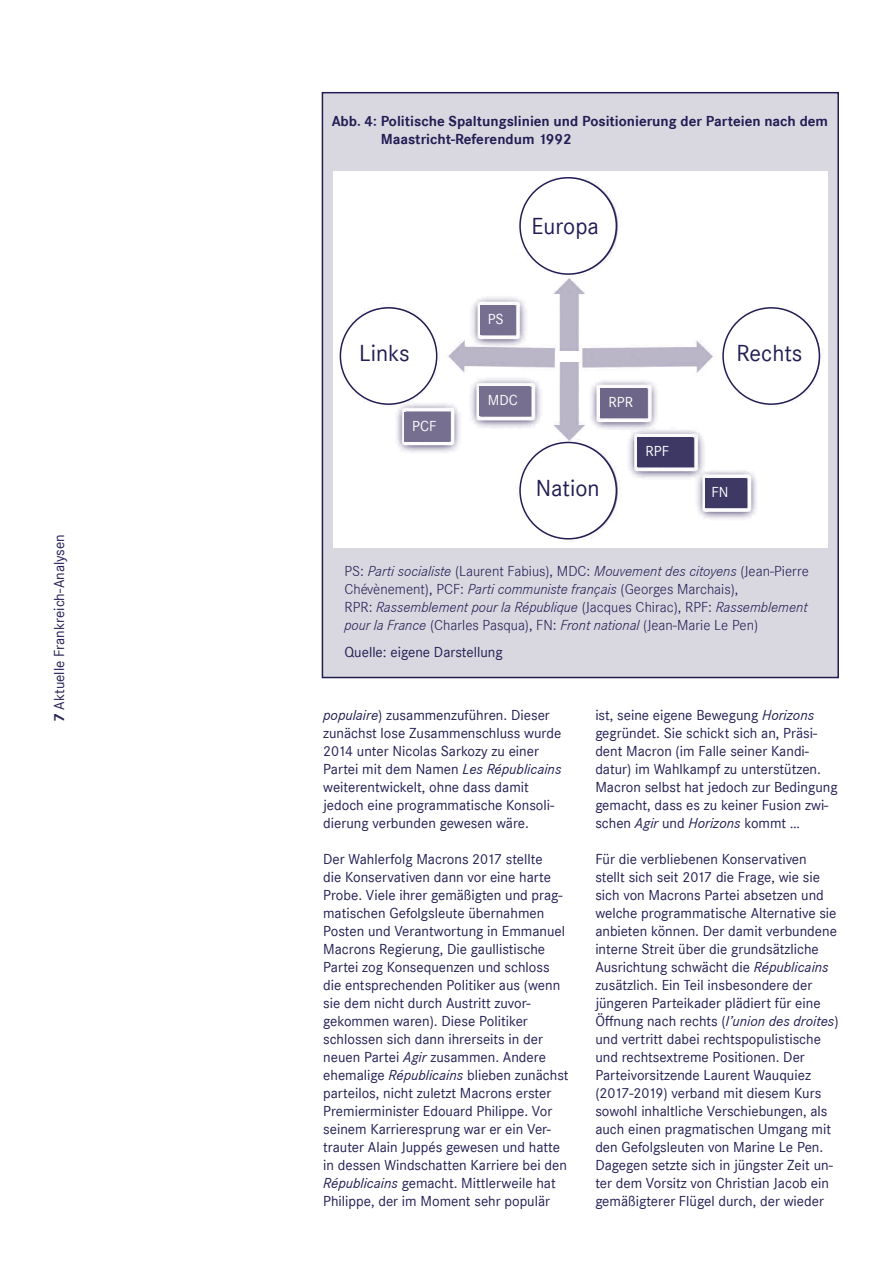
<style>
.page{position:relative;width:893px;height:1263px;background:#fff}
.page>*{position:absolute;margin:0;border:0;box-sizing:border-box;transform-origin:0 0}
.t1{font:24px "Corporate S";color:#221e54}
.t2{font:15px/18px "Corporate S";color:#221e54}
.t3{font:15px/18px "Corporate S Ligh";color:#221e54}
.t4{font:700 15px/18px "Corporate S";color:#221e54}
.t5{font:italic 15px "Corpo S Lig";color:#221e54}
.t6{font:15px "Corporate S";color:#fff}
.s1{font-weight:700}
.s2{font-family:"Corpo S Lig";font-style:italic}
.s3{font-family:"Corporate S Ligh";font-style:normal}
.s4{font-style:italic}
</style>
<div class="page">
<div style="left:322px;top:93px;width:516px;height:584px;background:#d9d7e0"></div>
<div style="left:322px;top:92px;width:517px;height:586px;border:2px solid #221e54"></div>
<img style="left:333px;top:172px;width:494px;height:375px">
<div style="left:480px;top:305px;width:34px;height:30px;background:#776f90"></div>
<div style="left:479px;top:386px;width:51px;height:30px;background:#776f90"></div>
<div style="left:405px;top:412px;width:45px;height:29px;background:#776f90"></div>
<div style="left:637px;top:437px;width:55px;height:30px;background:#3e3865"></div>
<div style="left:705px;top:478px;width:40px;height:30px;background:#3e3865"></div>
<div style="left:600px;top:388px;width:46px;height:30px;background:#6e6689"></div>
<div style="left:555px;top:351px;width:25px;height:11px;background:#fff"></div>
<div style="left:340px;top:308px;width:97px;height:96px;background:#fff;border-radius:50%"></div>
<div style="left:340px;top:307px;width:97px;height:98px;border:2px solid #221e54;border-radius:50%"></div>
<div style="left:723px;top:308px;width:96px;height:96px;background:#fff;border-radius:50%"></div>
<div style="left:722px;top:307px;width:98px;height:98px;border:2px solid #221e54;border-radius:50%"></div>
<div style="left:520px;top:178px;width:96px;height:96px;background:#fff;border-radius:50%"></div>
<div style="left:519px;top:177px;width:98px;height:98px;border:2px solid #221e54;border-radius:50%"></div>
<div style="left:520px;top:442px;width:96px;height:97px;background:#fff;border-radius:50%"></div>
<div style="left:519px;top:442px;width:98px;height:97px;border:2px solid #221e54;border-radius:50%"></div>
<p class="t2" style="left:50px;top:722px;width:189px;rotate:-90deg"><span class="s1">7</span> Aktuelle Frankreich-Analysen</p>
<p class="t4" style="left:381px;top:112px;width:449px;text-indent:-49px">Abb. 4: Politische Spaltungslinien und Positionierung der Parteien nach dem<br>Maastricht-Referendum 1992</p>
<p class="t6" style="left:488px;top:310px;width:18px">PS</p>
<h1 class="t1" style="left:531px;top:212px;width:69px">Europa</h1>
<h1 class="t1" style="left:359px;top:340px;width:52px">Links</h1>
<h1 class="t1" style="left:736px;top:340px;width:67px">Rechts</h1>
<p class="t6" style="left:412px;top:417px;width:26px">PCF</p>
<p class="t6" style="left:488px;top:392px;width:32px">MDC</p>
<p class="t6" style="left:608px;top:394px;width:26px">RPR</p>
<h1 class="t1" style="left:536px;top:475px;width:65px">Nation</h1>
<p class="t6" style="left:645px;top:443px;width:25px">RPF</p>
<p class="t6" style="left:712px;top:483px;width:18px">FN</p>
<p class="t3" style="left:344px;top:562px;width:466px">PS: <span class="s2">Parti socialiste</span> (Laurent Fabius), MDC: <span class="s2">Mouvement des citoyens</span> (Jean-Pierre<br>Chévènement), PCF: <span class="s2">Parti communiste français</span> (Georges Marchais),</p>
<p class="t5" style="left:344px;top:599px;width:465px"><span class="s3">RPR:</span> Rassemblement pour la République <span class="s3">(Jacques Chirac), RPF:</span> Rassemblement</p>
<p class="t3" style="left:344px;top:616px;width:415px"><span class="s2">pour la France</span> (Charles Pasqua), FN: <span class="s2">Front national</span> (Jean-Marie Le Pen)</p>
<p class="t2" style="left:344px;top:643px;width:160px">Quelle: eigene Darstellung</p>
<p class="t2" style="left:323px;top:706px;width:240px"><span class="s4">populaire</span>) zusammenzuführen. Dieser zunächst lose Zusammenschluss wurde 2014 unter Nicolas Sarkozy zu einer Partei mit dem Namen <span class="s4">Les Républicains </span>weiterentwickelt, ohne dass damit jedoch eine programmatische Konsoli&shy;dierung verbunden gewesen wäre.</p>
<p class="t2" style="left:323px;top:850px;width:247px">Der Wahlerfolg Macrons 2017 stellte<br>die Konservativen dann vor eine harte Probe. Viele ihrer gemäßigten und prag&shy;matischen Gefolgsleute übernahmen Posten und Verantwortung in Emmanuel Macrons Regierung, Die gaullistische Partei zog Konsequenzen und schloss die entsprechenden Politiker aus (wenn sie dem nicht durch Austritt zuvor&shy;gekommen waren). Diese Politiker schlossen sich dann ihrerseits in der neuen Partei <span class="s4">Agir</span> zusammen. Andere ehemalige <span class="s4">Républicains</span> blieben zunächst parteilos, nicht zuletzt Macrons erster Premierminister Edouard Philippe. Vor seinem Karrieresprung war er ein Ver&shy;trauter Alain Juppés gewesen und hatte in dessen Windschatten Karriere bei den <span class="s4">Républicains</span> gemacht. Mittlerweile hat Philippe, der im Moment sehr populär</p>
<p class="t2" style="left:595px;top:706px;width:244px">ist, seine eigene Bewegung <span class="s4">Horizons </span>gegründet. Sie schickt sich an, Präsi&shy;dent Macron (im Falle seiner Kandi&shy;datur) im Wahlkampf zu unterstützen.<br>Macron selbst hat jedoch zur Bedingung gemacht, dass es zu keiner Fusion zwi&shy;schen <span class="s4">Agir</span> und <span class="s4">Horizons</span> kommt …</p>
<p class="t2" style="left:595px;top:850px;width:245px">Für die verbliebenen Konservativen stellt sich seit 2017 die Frage, wie sie sich von Macrons Partei absetzen und welche programmatische Alternative sie anbieten können. Der damit verbundene interne Streit über die grundsätzliche Ausrichtung schwächt die <span class="s4">Républicains </span>zusätzlich. Ein Teil insbesondere der jüngeren Parteikader plädiert für eine Öffnung nach rechts (<span class="s4">l’union des droites</span>) und vertritt dabei rechtspopulistische und rechtsextreme Positionen. Der Parteivorsitzende Laurent Wauquiez (2017-2019) verband mit diesem Kurs sowohl inhaltliche Verschiebungen, als auch einen pragmatischen Umgang mit den Gefolgsleuten von Marine Le Pen.<br>Dagegen setzte sich in jüngster Zeit un&shy;ter dem Vorsitz von Christian Jacob ein gemäßigterer Flügel durch, der wieder</p>
</div>
